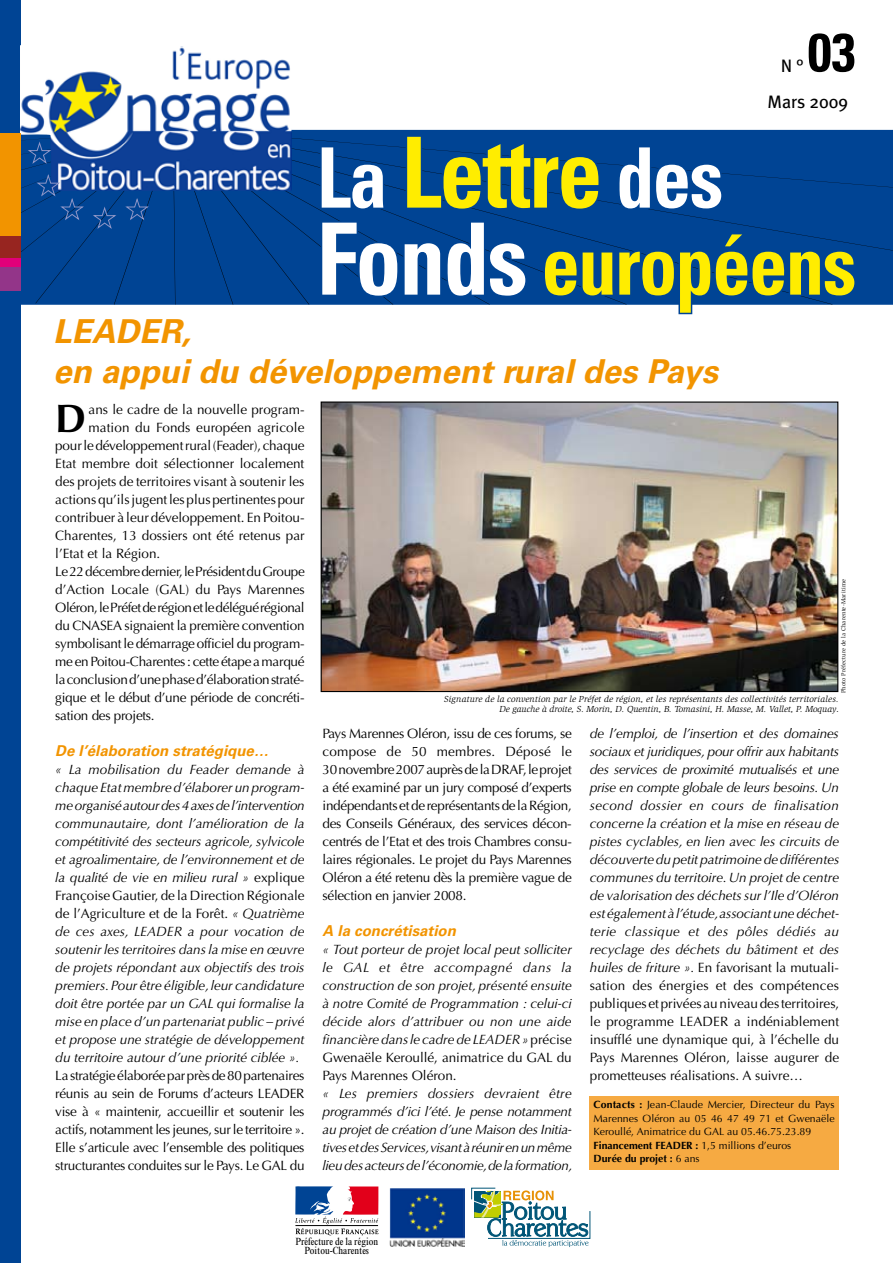
<style>
.page{position:relative;width:893px;height:1263px;background:#fff}
.page>*{position:absolute;margin:0;border:0;box-sizing:border-box;transform-origin:0 0}
.t1{font:700 condensed 98.1px "Univers";letter-spacing:-.02em;color:#ffed00;scale:.92 1}
.t2{font:700 condensed 83.4px "Univers";letter-spacing:-.02em;color:#ffed00;scale:.92 1}
.t3{font:700 condensed 54px "Univers";color:#000}
.t4{font:700 39.75px "Optima";color:#000}
.t5{font:italic 700 33px/39.6px "Univers";color:#f29400}
.t6{font:18px "Meta Plus";color:#000}
.t7{font:italic 700 15px "Univers";color:#f29400}
.t8{font:italic 13.5px/18px "Optima";color:#000;text-align:justify}
.t9{font:13.5px/18px "Optima";letter-spacing:-.02em;color:#000;text-align:justify}
.t10{font:13.5px "Optima";color:#000}
.t11{font:13.5px "Optima";letter-spacing:.005em;color:#000}
.t12{font:10.5px/13.5px "Optima";letter-spacing:.005em;color:#000}
.t13{font:condensed 10.5px/9px "Times New Roman";color:#000;text-align:center}
.t14{font:italic 9px/10.8px "Slimbach";letter-spacing:.01em;color:#000;text-align:right}
.t15{font:6px "Slimbach";letter-spacing:.025em;color:#000}
.s1{font-size:83.4px;color:#fff}
.s2{font-size:99.75px;color:#fff}
.s3{font-style:normal}
.s4{font-family:"Times";font-style:normal}
.s5{font-weight:700}
</style>
<div class="page">
<div style="left:0;top:0;width:20px;height:1263px;background:#004494"></div>
<img style="left:323px;top:403px;width:513px;height:287px">
<div style="left:321px;top:401px;width:517px;height:291px;border:1px solid #000"></div>
<svg style="left:471px;top:1188px;width:119px;height:59px"></svg>
<img style="left:389px;top:1188px;width:76px;height:58px">
<img style="left:20px;top:46px;width:270px;height:82px">
<svg style="left:295px;top:1186px;width:83px;height:49px"></svg>
<svg style="left:0;top:128px;width:893px;height:188px"></svg>
<div style="left:589px;top:1096px;width:250px;height:73px;background:#f6aa42"></div>
<h3 class="t3" style="left:808px;top:19px;width:49px">03</h3>
<h3 class="t6" style="left:767px;top:91px;width:82px">Mars 2009</h3>
<h3 class="t6" style="left:781px;top:55px;width:24px">N °</h3>
<h1 class="t1" style="left:317px;top:113px;width:443px"><span class="s1">La</span> Lettre <span class="s1">des</span></h1>
<h2 class="t2" style="left:317px;top:214px;width:588px"><span class="s2">Fonds</span> européens</h2>
<h3 class="t5" style="left:53px;top:312px;width:666px">LEADER,<br>en appui du développement rural des Pays</h3>
<h3 class="t4" style="left:55px;top:395px;width:32px">D</h3>
<p class="t10" style="left:89px;top:402px;width:217px">ans le cadre de la nouvelle program-</p>
<p class="t11" style="left:89px;top:420px;width:217px">mation du Fonds européen agricole</p>
<p class="t9" style="left:55px;top:437px;width:251px">pour le développement rural (Feader), chaque</p>
<p class="t10" style="left:55px;top:456px;width:251px">Etat membre doit sélectionner localement</p>
<p class="t10" style="left:55px;top:474px;width:251px">des projets de territoires visant à soutenir les</p>
<p class="t10" style="left:55px;top:492px;width:251px">actions qu’ils jugent les plus pertinentes pour</p>
<p class="t10" style="left:55px;top:510px;width:251px">contribuer à leur développement. En Poitou-</p>
<p class="t10" style="left:55px;top:528px;width:251px">Charentes, 13 dossiers ont été retenus par</p>
<p class="t10" style="left:55px;top:546px;width:107px">l’Etat et la Région.</p>
<p class="t9" style="left:55px;top:563px;width:251px">Le 22 décembre dernier, le Président du Groupe</p>
<p class="t9" style="left:55px;top:581px;width:251px">d’Action Locale (GAL) du Pays Marennes</p>
<p class="t9" style="left:55px;top:599px;width:251px">Oléron, le Préfet de région et le délégué régional</p>
<p class="t9" style="left:55px;top:617px;width:251px">du CNASEA signaient la première convention</p>
<p class="t9" style="left:55px;top:635px;width:251px">symbolisant le démarrage officiel du program-</p>
<p class="t9" style="left:55px;top:653px;width:251px">me en Poitou-Charentes: cette étape a marqué</p>
<p class="t9" style="left:55px;top:671px;width:251px">la conclusion d’une phase d’élaboration straté-</p>
<p class="t9" style="left:55px;top:689px;width:251px">gique et le début d’une période de concréti-</p>
<p class="t9" style="left:55px;top:707px;width:101px">sation des projets.</p>
<p class="t7" style="left:55px;top:742px;width:215px">De l’élaboration stratégique…</p>
<p class="t8" style="left:55px;top:761px;width:251px">« La mobilisation du Feader demande à chaque Etat membre d’élaborer un program&shy;me organisé autour des 4 axes de l’intervention communautaire, dont l’amélioration de la compétitivité des secteurs agricole, sylvicole et agroalimentaire, de l’environnement et de la qualité de vie en milieu rural » <span class="s3">explique Françoise Gautier, de la Direction Régionale de l’Agriculture et de la Forêt.</span> « Quatrième de ces axes, LEADER a pour vocation de soutenir les territoires dans la mise en œuvre de projets répondant aux objectifs des trois premiers. Pour être éligible, leur candidature doit être portée par un GAL qui formalise la mise en place d’un partenariat public – privé et propose une stratégie de développement du territoire autour d’une priorité ciblée ».</p>
<p class="t9" style="left:55px;top:1067px;width:251px">La stratégie élaborée par près de 80 partenaires réunis au sein de Forums d’acteurs LEADER vise à « maintenir, accueillir et soutenir les actifs, notamment les jeunes, sur le territoire ».<br>Elle s’articule avec l’ensemble des politiques structurantes conduites sur le Pays. Le GAL du</p>
<p class="t15" style="left:840px;top:693px;width:115px;rotate:-90deg">Photo Préfecture de la Charente-Maritime</p>
<p class="t14" style="left:444px;top:693px;width:396px">Signature de la convention par le Préfet de région, et les représentants des collectivités territoriales.<br>De gauche à droite, S. Morin, D. Quentin, B. Tomasini, H. Masse, M. Vallet, P. Moquay<span class="s4">.</span></p>
<p class="t9" style="left:323px;top:725px;width:251px">Pays Marennes Oléron, issu de ces forums, se compose de 50 membres. Déposé le 30novembre2007 auprès de la DRAF, le projet a été examiné par un jury composé d’experts indépendants et de représentants de la Région, des Conseils Généraux, des services décon&shy;centrés de l’Etat et des trois Chambres consu&shy;laires régionales. Le projet du Pays Marennes Oléron a été retenu dès la première vague de sélection en janvier 2008.</p>
<p class="t7" style="left:323px;top:922px;width:135px">A la concrétisation</p>
<p class="t8" style="left:323px;top:941px;width:251px">« Tout porteur de projet local peut solliciter le GAL et être accompagné dans la construction de son projet, présenté ensuite à notre Comité de Programmation : celui-ci décide alors d’attribuer ou non une aide financière dans le cadre de LEADER» <span class="s3">précise Gwenaële Keroullé, animatrice du GAL du Pays Marennes Oléron.</span></p>
<p class="t8" style="left:323px;top:1085px;width:251px">« Les premiers dossiers devraient être programmés d’ici l’été. Je pense notamment au projet de création d’une Maison des Initia&shy;tives et des Services, visant à réunir en un même lieu des acteurs de l’économie, de la formation,</p>
<p class="t8" style="left:590px;top:725px;width:251px">de l’emploi, de l’insertion et des domaines sociaux et juridiques, pour offrir aux habitants des services de proximité mutualisés et une prise en compte globale de leurs besoins. Un second dossier en cours de finalisation concerne la création et la mise en réseau de pistes cyclables, en lien avec les circuits de découverte du petit patrimoine de différentes communes du territoire. Un projet de centre de valorisation des déchets sur l’Ile d’Oléron est également à l’étude, associant une déchet&shy;terie classique et des pôles dédiés au recyclage des déchets du bâtiment et des huiles de friture ». <span class="s3">En favorisant la mutuali&shy;sation des énergies et des compétences publiques et privées au niveau des territoires, le programme LEADER a indéniablement insufflé une dynamique qui, à l’échelle du Pays Marennes Oléron, laisse augurer de prometteuses réalisations. A suivre…</span></p>
<p class="t12" style="left:594px;top:1098px;width:242px"><span class="s5">Contacts :</span> Jean-Claude Mercier, Directeur du Pays Marennes Oléron au 05 46 47 49 71 et Gwenaële Keroullé, Animatrice du GAL au 05.46.75.23.89<br><span class="s5">Financement FEADER :</span> 1,5 millions d’euros<br><span class="s5">Durée du projet :</span> 6 ans</p>
<p class="t13" style="left:295px;top:1236px;width:84px">Préfecture de la région<br>Poitou-Charentes</p>
</div>
